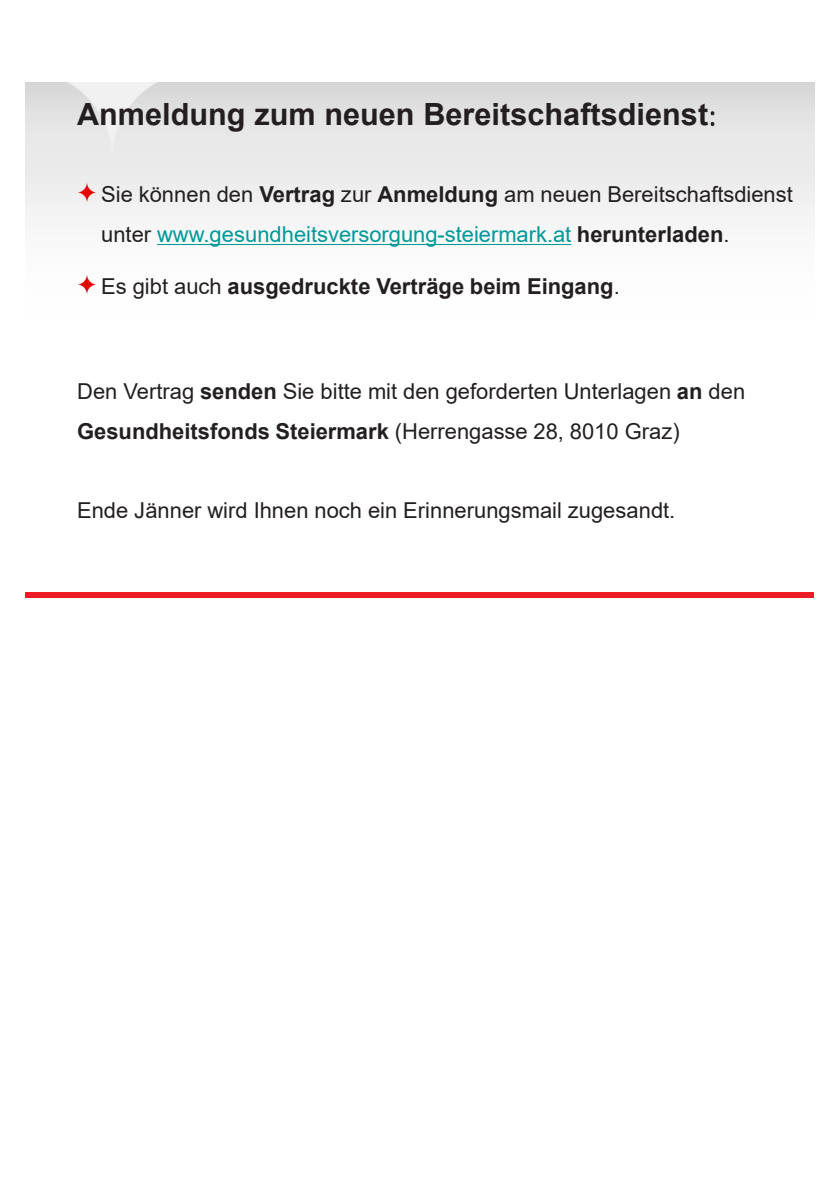
<style>
.page{position:relative;width:840px;height:1191px;background:#fff}
.page>*{position:absolute;margin:0;border:0;box-sizing:border-box;transform-origin:0 0}
.t1{font:700 30.6px "Arial";color:#231f20}
.t2{font:22px/39.4px "Arial";color:#231f20}
.t3{font:700 22px "Arial";color:#231f20}
.s1{font-family:"Calibri";font-weight:300}
.s2{font-weight:700}
.s3{color:#099}
.s4{font-weight:400}
</style>
<div class="page">
<svg style="left:710px;top:111px;width:4px;height:17px"></svg>
<img style="left:77px;top:182px;width:20px;height:20px">
<svg style="left:157px;top:244px;width:414px;height:1px"></svg>
<img style="left:77px;top:274px;width:20px;height:20px">
<div style="left:26px;top:592px;width:787px;height:6px;background:#ee1c25"></div>
<p class="t1" style="left:77px;top:93px;width:640px">Anmeldung zum neuen Bereitschaftsdienst<span class="s1">:</span></p>
<p class="t2" style="left:101px;top:175px;width:693px">Sie können den <span class="s2">Vertrag</span> zur <span class="s2">Anmeldung</span> am neuen Bereitschaftsdienst unter <span class="s3">www.gesundheitsversorgung-steiermark.at</span> <span class="s2">herunterladen</span>.</p>
<p class="t3" style="left:101px;top:271px;width:520px"><span class="s4">Es gibt auch</span> ausgedruckte Verträge beim Eingang<span class="s4">.</span></p>
<p class="t2" style="left:77px;top:372px;width:669px">Den Vertrag <span class="s2">senden</span> Sie bitte mit den geforderten Unterlagen <span class="s2">an</span> den<br><span class="s2">Gesundheitsfonds Steiermark</span> (Herrengasse 28, 8010 Graz)</p>
<p class="t2" style="left:77px;top:490px;width:599px">Ende Jänner wird Ihnen noch ein Erinnerungsmail zugesandt.</p>
</div>
